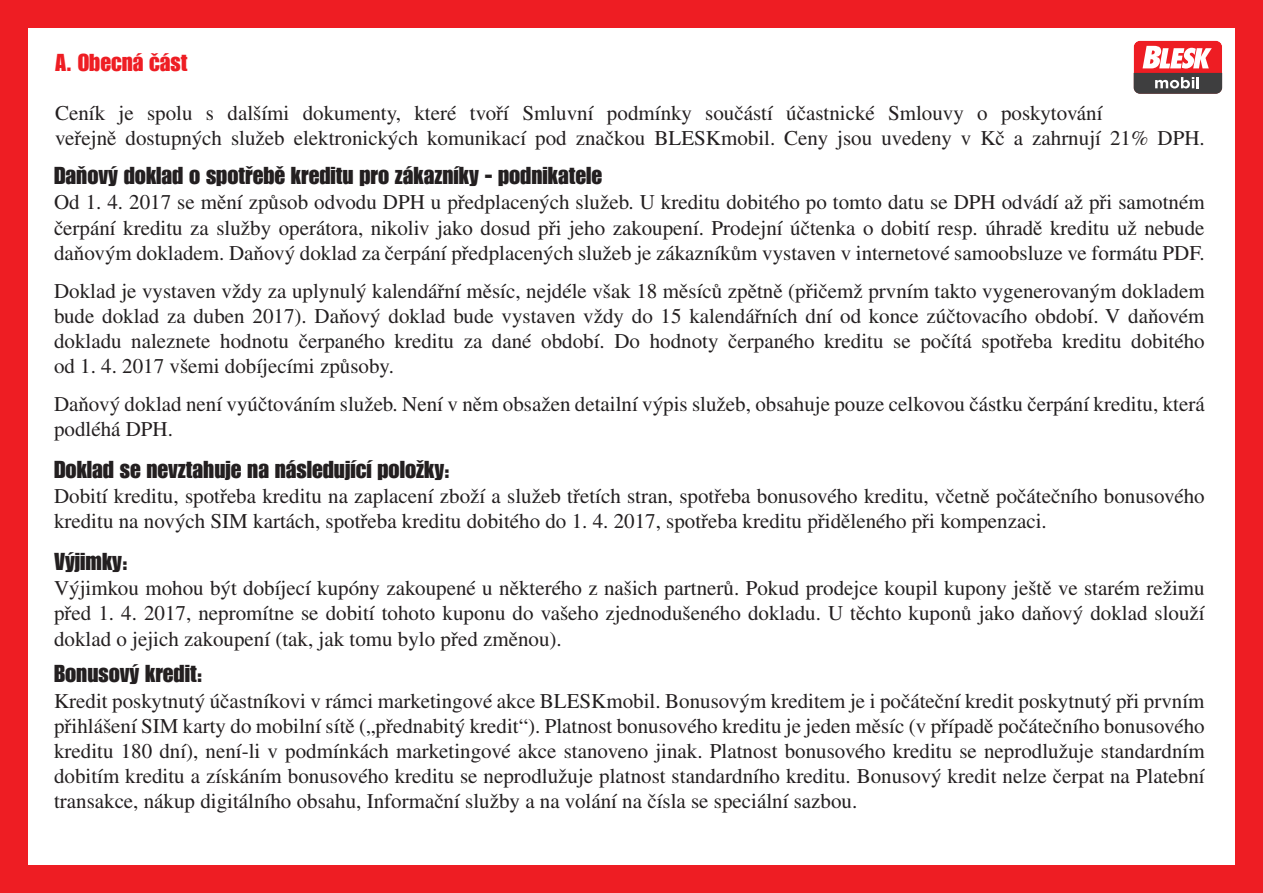
<style>
.page{position:relative;width:1263px;height:893px;background:#fff}
.page>*{position:absolute;margin:0;border:0;box-sizing:border-box;transform-origin:0 0}
.t1{font:24px "Impact LT Std";color:#231f20}
.t2{font:24px "Impact LT Std Q";color:#231f20}
.t3{font:24px "Impact LT Std";color:#ee1d23}
.t4{font:21px/25.2px "Times LT Std";color:#231f20;text-align:justify}
</style>
<div class="page">
<div style="left:0;top:0;width:28px;height:893px;background:#ee1d23"></div>
<div style="left:1235px;top:0;width:28px;height:893px;background:#ee1d23"></div>
<div style="left:0;top:0;width:1263px;height:28px;background:#ee1d23"></div>
<div style="left:0;top:865px;width:1263px;height:28px;background:#ee1d23"></div>
<svg style="left:1133px;top:40px;width:90px;height:54px"></svg>
<p class="t3" style="left:55px;top:49px;width:134px">A. Obecná část</p>
<p class="t4" style="left:55px;top:100px;width:1151px">Ceník je spolu s dalšími dokumenty, které tvoří Smluvní podmínky součástí účastnické Smlouvy o poskytování<br>veřejně dostupných služeb elektronických komunikací pod značkou BLESKmobil. Ceny jsou uvedeny v Kč a zahrnují 21% DPH.</p>
<p class="t1" style="left:54px;top:162px;width:549px">Daňový doklad o spotřebě kreditu pro zákazníky - podnikatele</p>
<p class="t4" style="left:54px;top:190px;width:1152px">Od 1. 4. 2017 se mění způsob odvodu DPH u předplacených služeb. U kreditu dobitého po tomto datu se DPH odvádí až při samotném čerpání kreditu za služby operátora, nikoliv jako dosud při jeho zakoupení. Prodejní účtenka o dobití resp. úhradě kreditu už nebude daňovým dokladem. Daňový doklad za čerpání předplacených služeb je zákazníkům vystaven v internetové samoobsluze ve formátu PDF.</p>
<p class="t4" style="left:54px;top:278px;width:1152px">Doklad je vystaven vždy za uplynulý kalendářní měsíc, nejdéle však 18 měsíců zpětně (přičemž prvním takto vygenerovaným dokladem bude doklad za duben 2017). Daňový doklad bude vystaven vždy do 15 kalendářních dní od konce zúčtovacího období. V daňovém dokladu naleznete hodnotu čerpaného kreditu za dané období. Do hodnoty čerpaného kreditu se počítá spotřeba kreditu dobitého od 1. 4. 2017 všemi dobíjecími způsoby.</p>
<p class="t4" style="left:54px;top:391px;width:1152px">Daňový doklad není vyúčtováním služeb. Není v něm obsažen detailní výpis služeb, obsahuje pouze celkovou částku čerpání kreditu, která podléhá DPH.</p>
<p class="t1" style="left:54px;top:456px;width:397px">Doklad se nevztahuje na následující položky:</p>
<p class="t4" style="left:54px;top:483px;width:1152px">Dobití kreditu, spotřeba kreditu na zaplacení zboží a služeb třetích stran, spotřeba bonusového kreditu, včetně počátečního bonusového kreditu na nových SIM kartách, spotřeba kreditu dobitého do 1. 4. 2017, spotřeba kreditu přiděleného při kompenzaci.</p>
<p class="t1" style="left:54px;top:547px;width:75px">Výjimky:</p>
<p class="t4" style="left:54px;top:575px;width:1152px">Výjimkou mohou být dobíjecí kupóny zakoupené u některého z našich partnerů. Pokud prodejce koupil kupony ještě ve starém režimu před 1. 4. 2017, nepromítne se dobití tohoto kuponu do vašeho zjednodušeného dokladu. U těchto kuponů jako daňový doklad slouží doklad o jejich zakoupení (tak, jak tomu bylo před změnou).</p>
<p class="t2" style="left:54px;top:660px;width:150px">Bonusový kredit:</p>
<p class="t4" style="left:54px;top:688px;width:1152px">Kredit poskytnutý účastníkovi v rámci marketingové akce BLESKmobil. Bonusovým kreditem je i počáteční kredit poskytnutý při prvním přihlášení SIM karty do mobilní sítě („přednabitý kredit“). Platnost bonusového kreditu je jeden měsíc (v případě počátečního bonusového kreditu 180 dní), není-li v podmínkách marketingové akce stanoveno jinak. Platnost bonusového kreditu se neprodlužuje standardním dobitím kreditu a získáním bonusového kreditu se neprodlužuje platnost standardního kreditu. Bonusový kredit nelze čerpat na Platební transakce, nákup digitálního obsahu, Informační služby a na volání na čísla se speciální sazbou.</p>
</div>
